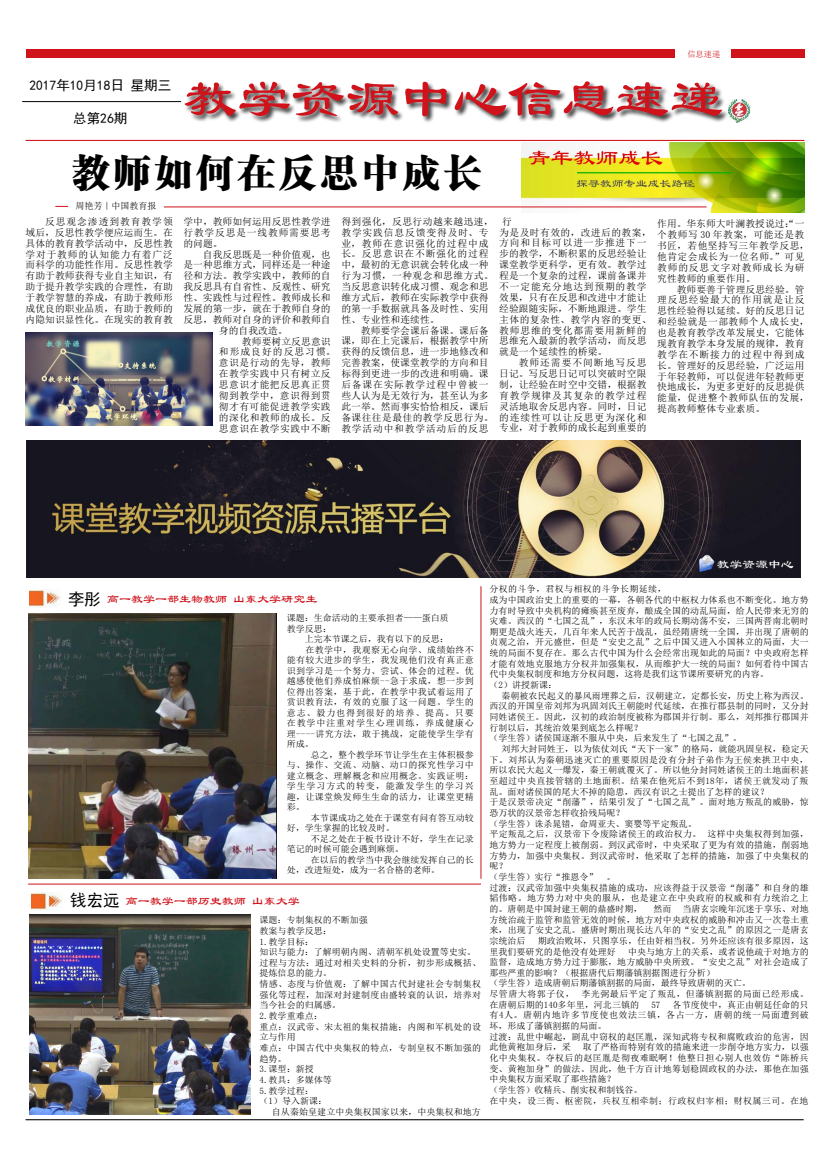
<style>
.page{position:relative;width:830px;height:1149px;background:#fff}
.page>*{position:absolute;margin:0;border:0;box-sizing:border-box;transform-origin:0 0}
.t1{font:54px "Li Su";color:#d0121b}
.t2{font:37.5px "FZCSJW GB1 0";letter-spacing:.1em;color:#000}
.t3{font:13.5px "Sim Hei";color:#000}
.t4{font:12px "Li Su";color:#d0121b}
.t5{font:9.75px/10.9px "Sim Sun";letter-spacing:.01em;color:#000;text-align:justify}
.t6{font:9.75px/10.9px "Sim Sun";letter-spacing:.05em;color:#000}
.t7{font:9.75px "Sim Sun";letter-spacing:.045em;color:#000}
.t8{font:9.75px "Sim Sun";letter-spacing:.105em;color:#000}
.t9{font:9px/10.6px "Sim Sun";letter-spacing:.015em;color:#000}
.t10{font:9px/10.5px "Sim Sun";letter-spacing:.04em;color:#000}
.t11{font:8.25px "Sim Sun";color:#d0121b}
.s1{font-family:"Sim Hei";font-size:16.5px;color:#000}
</style>
<div class="page">
<img style="left:26px;top:440px;width:774px;height:137px">
<div style="left:26px;top:49px;width:778px;height:8px;background:#d0121b"></div>
<hr style="left:26px;top:140px;width:778px;height:1px;background:#d0121b">
<hr style="left:26px;top:1118px;width:777px;height:1px;background:#000">
<div style="left:184px;top:80px;width:544px;height:43px;background:#000;opacity:.75"></div>
<div style="left:675px;top:49px;width:55px;height:17px;background:#fff"></div>
<hr style="left:22px;top:101px;width:159px;height:1px;background:#000">
<img style="left:728px;top:99px;width:22px;height:23px">
<img style="left:521px;top:142px;width:283px;height:71px">
<hr style="left:164px;top:207px;width:542px;height:1px;background:#d0121b">
<img style="left:26px;top:333px;width:186px;height:93px">
<svg style="left:55px;top:206px;width:13px;height:1px"></svg>
<img style="left:30px;top:589px;width:31px;height:18px">
<img style="left:28px;top:613px;width:248px;height:265px">
<hr style="left:480px;top:586px;width:1px;height:292px;background:#d0121b">
<hr style="left:28px;top:883px;width:452px;height:1px;background:#d0121b">
<img style="left:32px;top:892px;width:31px;height:17px">
<img style="left:672px;top:549px;width:129px;height:29px">
<img style="left:30px;top:914px;width:221px;height:200px">
<h3 class="t3" style="left:29px;top:79px;width:143px">2017年10月18日 星期三</h3>
<h3 class="t3" style="left:73px;top:111px;width:55px">总第26期</h3>
<p class="t11" style="left:687px;top:49px;width:34px">信息速递</p>
<h1 class="t1" style="left:183px;top:70px;width:541px">教学资源中心信息速递</h1>
<h2 class="t2" style="left:72px;top:151px;width:410px">教师如何在反思中成长</h2>
<p class="t9" style="left:75px;top:200px;width:82px">周艳芳｜中国教育报</p>
<p class="t5" style="left:26px;top:216px;width:149px;text-indent:20px">反思观念渗透到教育教学领域后，反思性教学便应运而生。在具体的教育教学活动中，反思性教学对于教师的认知能力有着广泛而科学的功能性作用。反思性教学有助于教师获得专业自主知识，有助于提升教学实践的合理性，有助于教学智慧的养成，有助于教师形成优良的职业品质，有助于教师的内隐知识显性化。在现实的教育教</p>
<p class="t5" style="left:183px;top:216px;width:149px">学中，教师如何运用反思性教学进行教学反思是一线教师需要思考的问题。</p>
<p class="t6" style="left:341px;top:216px;width:154px">得到强化，反思行动越来越迅速，教学实践信息反馈变得及时、专业，教师在意识强化的过程中成长。反思意识在不断强化的过程中，最初的无意识就会转化成一种行为习惯，一种观念和思维方式。当反思意识转化成习惯、观念和思维方式后，教师在实际教学中获得的第一手数据就具备及时性、实用性、专业性和连续性。</p>
<p class="t5" style="left:341px;top:324px;width:154px;text-align:left;text-indent:20px">教师要学会课后备课。课后备课，即在上完课后，根据教学中所获得的反馈信息，进一步地修改和完善教案，使课堂教学的方向和目标得到更进一步的改进和明确。课后备课在实际教学过程中曾被一些人认为是无效行为，甚至认为多此一举。然而事实恰恰相反，课后备课往往是最佳的教学反思行为。教学活动中和教学活动后的反思</p>
<p class="t5" style="left:203px;top:248px;width:129px">自我反思既是一种价值观，也</p>
<p class="t5" style="left:183px;top:259px;width:149px">是一种思维方式，同样还是一种途</p>
<p class="t5" style="left:183px;top:270px;width:149px">径和方法。教学实践中，教师的自</p>
<p class="t5" style="left:183px;top:281px;width:149px">我反思具有自省性、反观性、研究</p>
<p class="t5" style="left:183px;top:292px;width:149px">性、实践性与过程性。教师成长和</p>
<p class="t5" style="left:183px;top:303px;width:149px">发展的第一步，就在于教师自身的</p>
<p class="t5" style="left:183px;top:314px;width:149px">反思，教师对自身的评价和教师自</p>
<p class="t5" style="left:219px;top:324px;width:70px">身的自我改造。</p>
<p class="t5" style="left:242px;top:335px;width:90px">教师要树立反思意识</p>
<p class="t8" style="left:219px;top:347px;width:118px">和形成良好的反思习惯。</p>
<p class="t6" style="left:219px;top:357px;width:113px">意识是行动的先导，教师</p>
<p class="t7" style="left:219px;top:368px;width:113px">在教学实践中只有树立反</p>
<p class="t7" style="left:219px;top:379px;width:113px">思意识才能把反思真正贯</p>
<p class="t6" style="left:219px;top:390px;width:113px">彻到教学中，意识得到贯</p>
<p class="t7" style="left:219px;top:401px;width:113px">彻才有可能促进教学实践</p>
<p class="t6" style="left:219px;top:411px;width:113px">的深化和教师的成长。反</p>
<p class="t7" style="left:219px;top:423px;width:113px">思意识在教学实践中不断</p>
<p class="t5" style="left:499px;top:216px;width:154px;text-align:left;text-indent:3px">行<br>为是及时有效的，改进后的教案，方向和目标可以进一步推进下一步的教学，不断积累的反思经验让课堂教学更科学，更有效。教学过程是一个复杂的过程，课前备课并不一定能充分地达到预期的教学效果，只有在反思和改进中才能让经验跟随实际，不断地跟进。学生主体的复杂性、教学内容的变更、教师思维的变化都需要用新鲜的思维充入最新的教学活动，而反思就是一个延续性的桥梁。</p>
<p class="t5" style="left:499px;top:357px;width:149px;text-indent:20px">教师还需要不间断地写反思日记。写反思日记可以突破时空限制，让经验在时空中交错，根据教育教学规律及其复杂的教学过程灵活地取舍反思内容。同时，日记的连续性可以让反思更为深化和专业，对于教师的成长起到重要的</p>
<p class="t6" style="left:657px;top:218px;width:154px">作用。华东师大叶澜教授说过：“一个教师写 30 年教案，可能还是教书匠，若他坚持写三年教学反思，他肯定会成长为一位名师。”可见教师的反思文字对教师成长为研究性教师的重要作用。</p>
<p class="t5" style="left:657px;top:283px;width:154px;text-align:left;text-indent:20px">教师要善于管理反思经验。管理反思经验最大的作用就是让反思性经验得以延续。好的反思日记和经验就是一部教师个人成长史，也是教育教学改革发展史，它能体现教育教学本身发展的规律，教育教学在不断接力的过程中得到成长。管理好的反思经验，广泛运用于年轻教师，可以促进年轻教师更快地成长，为更多更好的反思提供能量，促进整个教师队伍的发展，提高教师整体专业素质。</p>
<h3 class="t4" style="left:68px;top:592px;width:250px"><span class="s1">李彤</span>高一教学一部生物教师 山东大学研究生</h3>
<p class="t9" style="left:286px;top:612px;width:163px">课题：生命活动的主要承担者——蛋白质教学反思：</p>
<p class="t10" style="left:286px;top:633px;width:188px;text-indent:18px">上完本节课之后，我有以下的反思：<br>　　在教学中，我观察无心向学、成绩始终不能有较大进步的学生，我发现他们没有真正意识到学习是一个努力、尝试、体会的过程。优越感使他们养成怕麻烦--急于求成，想一步到位得出答案，基于此，在教学中我试着运用了赏识教育法，有效的克服了这一问题。学生的意志、毅力也得到很好的培养、提高。只要在教学中注重对学生心理训练，养成健康心理----讲究方法，敢于挑战，定能使学生学有所成。</p>
<p class="t9" style="left:286px;top:749px;width:188px;text-align:justify;text-indent:24px">总之，整个教学环节让学生在主体积极参与、操作、交流、动脑、动口的探究性学习中建立概念、理解概念和应用概念。实践证明：学生学习方式的转变，能激发学生的学习兴趣，让课堂焕发师生生命的活力，让课堂更精彩。</p>
<p class="t9" style="left:286px;top:812px;width:188px;text-indent:24px">本节课成功之处在于课堂有问有答互动较好，学生掌握的比较及时。</p>
<p class="t9" style="left:286px;top:833px;width:188px;text-indent:24px">不足之处在于板书设计不好，学生在记录笔记的时候可能会遇到麻烦。</p>
<p class="t9" style="left:286px;top:854px;width:188px;text-indent:24px">在以后的教学当中我会继续发挥自己的长处，改进短处，成为一名合格的老师。</p>
<h3 class="t4" style="left:70px;top:893px;width:231px"><span class="s1">钱宏远</span>高一教学一部历史教师 山东大学</h3>
<p class="t9" style="left:259px;top:914px;width:223px">课题：专制集权的不断加强<br>教案与教学反思：<br>1.教学目标：<br>知识与能力：了解明朝内阁、清朝军机处设置等史实。过程与方法：通过对相关史料的分析，初步形成概括、提炼信息的能力。<br>情感、态度与价值观：了解中国古代封建社会专制集权强化等过程，加深对封建制度由盛转衰的认识，培养对当今社会的归属感。<br>2.教学重难点：<br>重点：汉武帝、宋太祖的集权措施；内阁和军机处的设立与作用<br>难点：中国古代中央集权的特点，专制皇权不断加强的趋势。<br>3.课型：新授<br>4.教具：多媒体等<br>5.教学过程：<br>（1）导入新课：</p>
<p class="t9" style="left:272px;top:1106px;width:210px">自从秦始皇建立中央集权国家以来，中央集权和地方</p>
<p class="t9" style="left:489px;top:583px;width:320px">分权的斗争，君权与相权的斗争长期延续，<br>成为中国政治史上的重要的一幕，各朝各代的中枢权力体系也不断变化。地方势力有时导致中央机构的瘫痪甚至废弃，酿成全国的动乱局面，给人民带来无穷的灾难。西汉的“七国之乱”，东汉末年的政局长期动荡不安，三国两晋南北朝时期更是战火连天，几百年来人民苦于战乱，虽经隋唐统一全国，并出现了唐朝的贞观之治，开元盛世，但是“安史之乱”之后中国又进入小国林立的局面，大一统的局面不复存在。那么古代中国为什么会经常出现如此的局面？中央政府怎样才能有效地克服地方分权并加强集权，从而维护大一统的局面？如何看待中国古代中央集权制度和地方分权问题，这将是我们这节课所要研究的内容。<br>（2）讲授新课：</p>
<p class="t9" style="left:489px;top:690px;width:320px;text-indent:12px">秦朝被农民起义的暴风雨埋葬之后，汉朝建立，定都长安，历史上称为西汉。西汉的开国皇帝刘邦为巩固刘氏王朝能时代延续，在推行郡县制的同时，又分封同姓诸侯王。因此，汉初的政治制度被称为郡国并行制。那么，刘邦推行郡国并行制以后，其统治效果到底怎么样呢？<br>（学生答）诸侯国逐渐不服从中央，后来发生了“七国之乱”。</p>
<p class="t9" style="left:489px;top:743px;width:320px;text-indent:12px">刘邦大封同姓王，以为依仗刘氏“天下一家”的格局，就能巩固皇权，稳定天下。刘邦认为秦朝迅速灭亡的重要原因是没有分封子弟作为王侯来拱卫中央，所以农民大起义一爆发，秦王朝就覆灭了。所以他分封同姓诸侯王的土地面积甚至超过中央直接管辖的土地面积。结果在他死后不到18年，诸侯王就发动了叛乱。面对诸侯国的尾大不掉的隐患，西汉有识之士提出了怎样的建议？<br>于是汉景帝决定“削藩”，结果引发了“七国之乱”。面对地方叛乱的威胁，惊恐万状的汉景帝怎样收拾残局呢？<br>（学生答）诛杀晁错，命周亚夫、窦婴等平定叛乱。<br>平定叛乱之后，汉景帝下令废除诸侯王的政治权力。 这样中央集权得到加强，地方势力一定程度上被削弱。到汉武帝时，中央采取了更为有效的措施，削弱地方势力，加强中央集权。到汉武帝时，他采取了怎样的措施，加强了中央集权的呢？<br>（学生答）实行“推恩令” 。<br>过渡：汉武帝加强中央集权措施的成功，应该得益于汉景帝“削藩”和自身的雄韬伟略。地方势力对中央的服从，也是建立在中央政府的权威和有力统治之上的。唐朝是中国封建王朝的鼎盛时期， 然而 当唐玄宗晚年沉迷于享乐、对地方统治疏于监管和监管无效的时候，地方对中央政权的威胁和冲击又一次卷土重来，出现了安史之乱。盛唐时期出现长达八年的“安史之乱”的原因之一是唐玄宗统治后</p>
<p class="t9" style="left:489px;top:935px;width:320px;text-indent:48px">期政治败坏，只图享乐，任由奸相当权。另外还应该有很多原因，这里我们要研究的是他没有处理好</p>
<p class="t9" style="left:489px;top:945px;width:320px;text-indent:138px">中央与地方上的关系，或者说他疏于对地方的监督，造成地方势力过于膨胀，地方威胁中央所致。“安史之乱”对社会造成了那些严重的影响？（根据唐代后期藩镇割据图进行分析）<br>（学生答）造成唐朝后期藩镇割据的局面，最终导致唐朝的灭亡。<br>尽管唐大将郭子仪， 李光弼最后平定了叛乱，但藩镇割据的局面已经形成。在唐朝后期的140多年里，河北三镇的</p>
<p class="t9" style="left:489px;top:998px;width:320px;text-indent:183px">各节度使中，真正由朝廷任命的只有4人。唐朝内地许多节度使也效法三镇，各占一方，唐朝的统一局面遭到破坏，形成了藩镇割据的局面。<br>过渡：乱世中崛起，剧乱中窃权的赵匡胤，深知武将专权和腐败政治的危害，因此他黄袍加身后，采</p>
<p class="t9" style="left:651px;top:998px;width:11px">57</p>
<p class="t9" style="left:489px;top:1041px;width:320px;text-indent:93px">取了严格而特别有效的措施来进一步削夺地方实力，以强化中央集权。夺权后的赵匡胤是彻夜难眠啊！他整日担心别人也效仿“陈桥兵变、黄袍加身”的做法。因此，他千方百计地筹划稳固政权的办法，那他在加强中央集权方面采取了那些措施？<br>（学生答）收精兵、削实权和制钱谷。<br>在中央，设三衙、枢密院，兵权互相牵制；行政权归宰相；财权属三司。在地</p>
</div>
